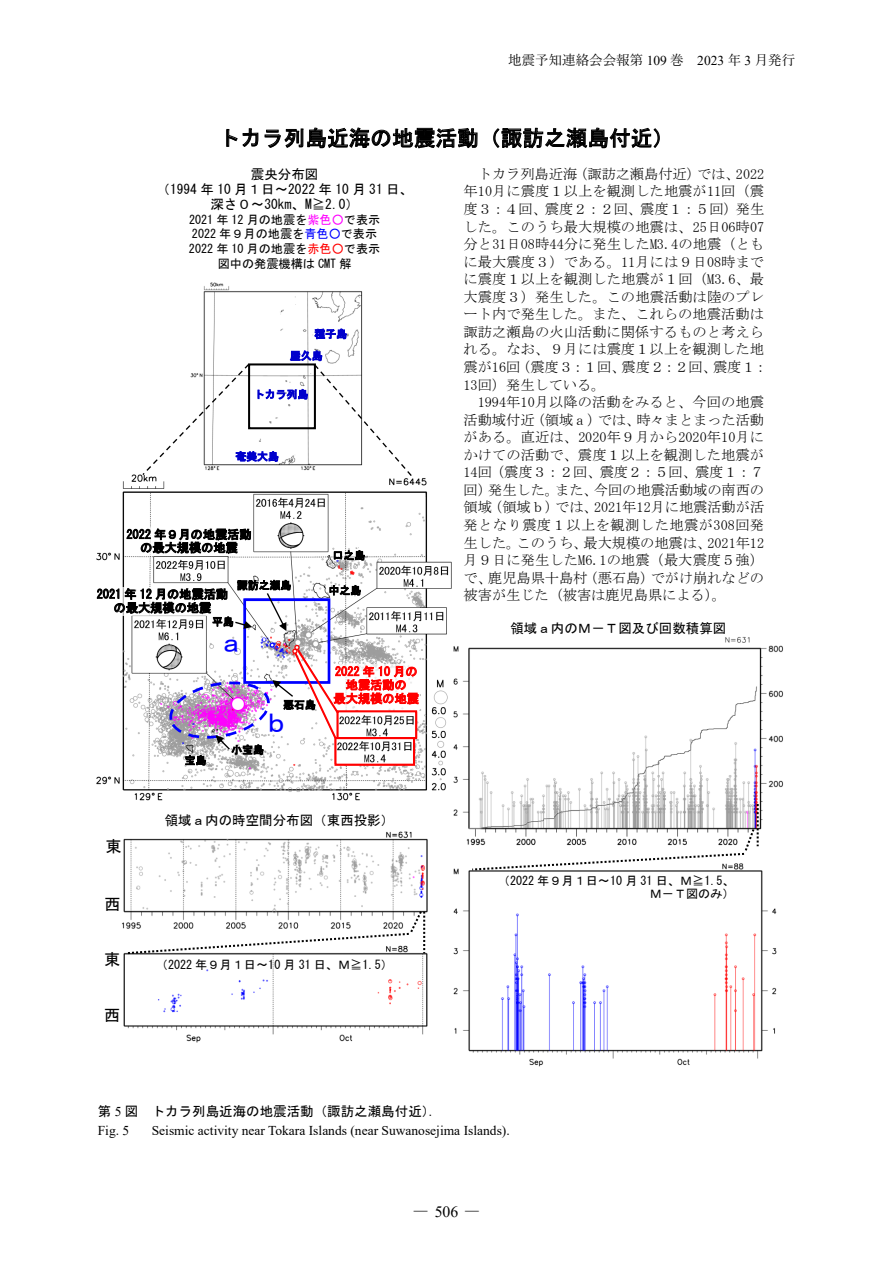
<style>
.page{position:relative;width:893px;height:1263px;background:#fff}
.page>*{position:absolute;margin:0;border:0;box-sizing:border-box;transform-origin:0 0}
.t1{font:27px "MS Gothic";color:#00f}
.t2{font:21.6px "MS Gothic";letter-spacing:.005em;color:#000}
.t3{font:16.2px "MS Gothic";color:#000}
.t4{font:15.75px "Times New Roman";color:#000}
.t5{font:14.25px/17.5px "MS Mincho";color:#000}
.t6{font:13.5px/14.9px "MS Gothic";color:#000;text-align:center}
.t7{font:13.5px "Times New Roman";color:#000}
.t8{font:13.5px "Yu Mincho";color:#000}
.t9{font:12.15px/14.9px "MS Gothic";color:#000;text-align:center}
.t10{font:12.15px/13.5px "MS Gothic";color:#f00;text-align:center}
.t11{font:10.8px "MS Gothic";color:#000}
.t12{font:10.8px/21.9px "MS Gothic";color:#00c}
.s1{font-family:"Times New Roman"}
.s2{color:#f0f}
.s3{color:#00f}
.s4{color:#f00}
.s5{font-family:"Yu Mincho"}
</style>
<div class="page">
<img style="left:123px;top:945px;width:305px;height:97px">
<img style="left:122px;top:831px;width:305px;height:98px">
<img style="left:96px;top:474px;width:355px;height:327px">
<img style="left:203px;top:283px;width:160px;height:188px">
<img style="left:453px;top:637px;width:330px;height:208px">
<img style="left:453px;top:868px;width:323px;height:198px">
<img style="left:218px;top:639px;width:25px;height:8px">
<svg style="left:125px;top:909px;width:300px;height:46px"></svg>
<div style="left:333px;top:665px;width:87px;height:45px;background:#fff"></div>
<svg style="left:313px;top:363px;width:100px;height:114px"></svg>
<div style="left:248px;top:363px;width:68px;height:66px;border:2px solid #000"></div>
<svg style="left:141px;top:362px;width:110px;height:114px"></svg>
<div style="left:96px;top:587px;width:132px;height:29px;background:#fff"></div>
<svg style="left:470px;top:804px;width:289px;height:68px"></svg>
<div style="left:126px;top:528px;width:126px;height:28px;background:#fff"></div>
<div style="left:243px;top:598px;width:87px;height:86px;border:3px solid #00f"></div>
<div style="left:337px;top:710px;width:80px;height:29px;border:2px solid #f00"></div>
<div style="left:334px;top:737px;width:81px;height:29px;border:2px solid #f00"></div>
<svg style="left:168px;top:647px;width:172px;height:102px"></svg>
<svg style="left:267px;top:593px;width:19px;height:38px"></svg>
<svg style="left:235px;top:621px;width:17px;height:8px"></svg>
<p class="t8" style="left:508px;top:48px;width:288px">地震予知連絡会会報第 <span class="s1">109</span> 巻　<span class="s1">2023</span> 年 <span class="s1">3</span> 月発行</p>
<h2 class="t2" style="left:219px;top:127px;width:457px">トカラ列島近海の地震活動（諏訪之瀬島付近）</h2>
<p class="t6" style="left:156px;top:167px;width:258px">震央分布図<br>（1994 年 10 月１日～2022 年 10 月 31 日、深さ０～30km、M≧2.0）</p>
<p class="t9" style="left:189px;top:212px;width:193px">2021 年 12 月の地震を<span class="s2">紫色○</span>で表示<br>2022 年９月の地震を<span class="s3">青色○</span>で表示<br>2022 年 10 月の地震を<span class="s4">赤色○</span>で表示図中の発震機構は CMT 解</p>
<p class="t12" style="left:290px;top:323px;width:59px;text-indent:24px">種子島屋久島</p>
<p class="t12" style="left:254px;top:383px;width:56px">トカラ列島</p>
<p class="t12" style="left:235px;top:446px;width:45px">奄美大島</p>
<p class="t9" style="left:126px;top:528px;width:127px;line-height:13.4px">2022 年９月の地震活動の最大規模の地震</p>
<p class="t9" style="left:97px;top:587px;width:133px;line-height:13.6px">2021 年 12 月の地震活動の最大規模の地震</p>
<p class="t11" style="left:237px;top:580px;width:56px">諏訪之瀬島</p>
<p class="t11" style="left:212px;top:616px;width:23px">平島</p>
<h1 class="t1" style="left:218px;top:629px;width:29px">ａ</h1>
<p class="t11" style="left:185px;top:755px;width:23px">宝島</p>
<p class="t11" style="left:283px;top:699px;width:34px">悪石島</p>
<h1 class="t1" style="left:263px;top:709px;width:29px">ｂ</h1>
<p class="t11" style="left:231px;top:744px;width:34px">小宝島</p>
<p class="t11" style="left:333px;top:550px;width:34px">口之島</p>
<p class="t11" style="left:329px;top:585px;width:34px">中之島</p>
<p class="t10" style="left:334px;top:665px;width:87px">2022 年 10 月の地震活動の<br>最大規模の地震</p>
<p class="t3" style="left:105px;top:838px;width:18px">東</p>
<p class="t3" style="left:105px;top:896px;width:18px">西</p>
<p class="t3" style="left:104px;top:951px;width:18px">東</p>
<p class="t3" style="left:104px;top:1007px;width:18px">西</p>
<p class="t6" style="left:165px;top:813px;width:231px">領域ａ内の時空間分布図（東西投影）</p>
<p class="t9" style="left:156px;top:957px;width:239px">（2022 年９月１日～10 月 31 日、Ｍ≧1.5）</p>
<p class="t5" style="left:463px;top:165px;width:306px;text-indent:14px">トカラ列島近海（諏訪之瀬島付近）では、2022年10月に震度１以上を観測した地震が11回（震度３：４回、震度２：２回、震度１：５回）発生した。このうち最大規模の地震は、25日06時07分と31日08時44分に発生したM3.4の地震（ともに最大震度３）である。11月には９日08時までに震度１以上を観測した地震が１回（M3.6、最大震度３）発生した。この地震活動は陸のプレート内で発生した。また、これらの地震活動は諏訪之瀬島の火山活動に関係するものと考えられる。なお、９月には震度１以上を観測した地震が16回（震度３：１回、震度２：２回、震度１：<br>13回）発生している。</p>
<p class="t5" style="left:463px;top:393px;width:302px;text-align:justify;text-indent:14px">1994年10月以降の活動をみると、今回の地震活動域付近（領域ａ）では、時々まとまった活動がある。直近は、2020年９月から2020年10月にかけての活動で、震度１以上を観測した地震が14回（震度３：２回、震度２：５回、震度１：７回）発生した。また、今回の地震活動域の南西の領域（領域ｂ）では、2021年12月に地震活動が活発となり震度１以上を観測した地震が308回発生した。このうち、最大規模の地震は、2021年12月９日に発生したM6.1の地震（最大震度５強）で、鹿児島県十島村（悪石島）でがけ崩れなどの被害が生じた（被害は鹿児島県による）。</p>
<p class="t6" style="left:510px;top:621px;width:217px">領域ａ内のＭ－Ｔ図及び回数積算図</p>
<p class="t9" style="left:498px;top:873px;width:239px;line-height:13.5px;text-align:right">（2022 年９月１日～10 月 31 日、Ｍ≧1.5、<br>Ｍ－Ｔ図のみ）</p>
<p class="t6" style="left:98px;top:1104px;width:346px">第 <span class="s1">5</span> 図　トカラ列島近海の地震活動（諏訪之瀬島付近）．</p>
<p class="t7" style="left:98px;top:1121px;width:33px">Fig. 5</p>
<p class="t7" style="left:152px;top:1121px;width:359px">Seismic activity near Tokara Islands (near Suwanosejima Islands).</p>
<p class="t4" style="left:413px;top:1201px;width:69px"><span class="s5">―</span> 506 <span class="s5">―</span></p>
</div>
